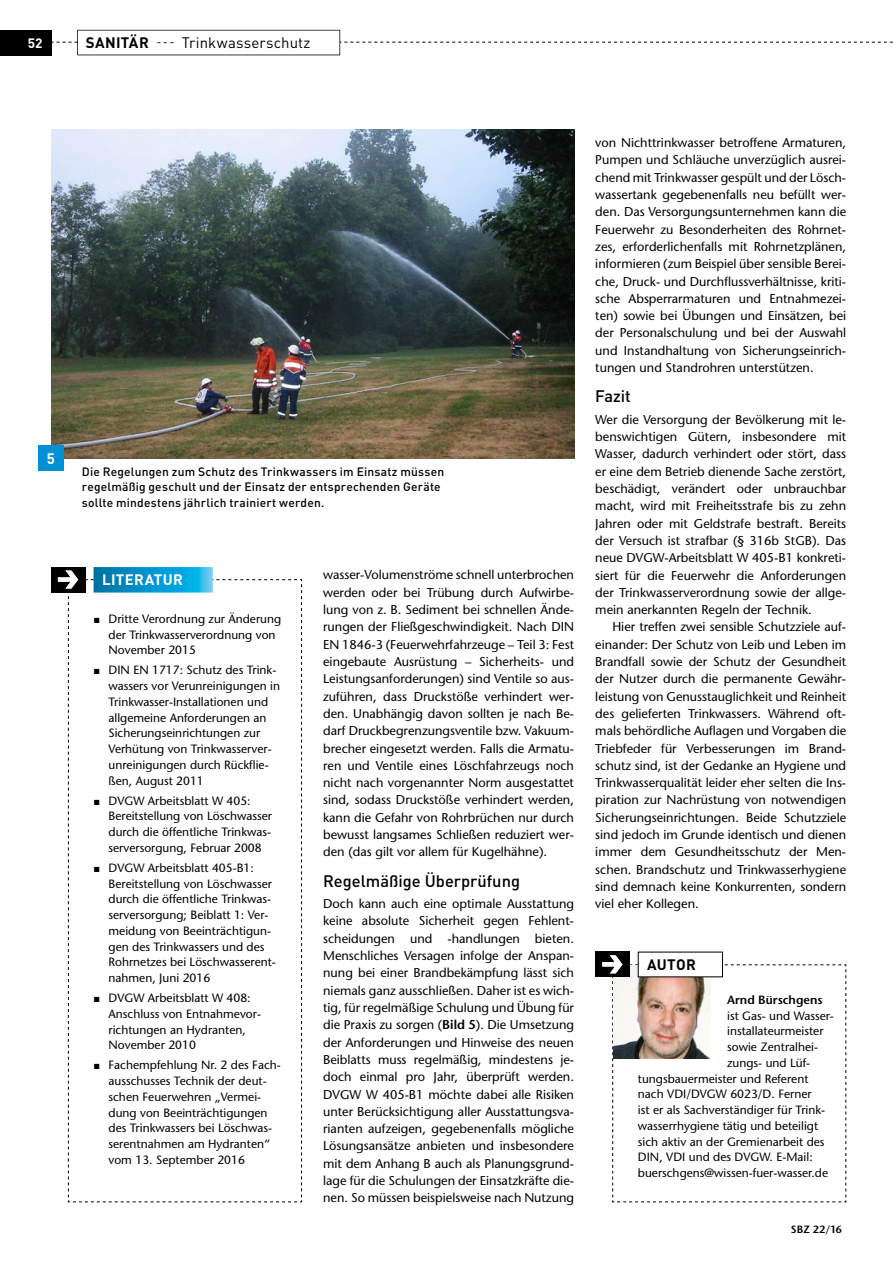
<style>
.page{position:relative;width:893px;height:1263px;background:#fff}
.page>*{position:absolute;margin:0;border:0;box-sizing:border-box;transform-origin:0 0}
.t1{font:500 16.5px "DIN Pro";color:#000}
.t2{font:15px "DIN Pro";letter-spacing:.01em;color:#000}
.t3{font:700 15px "DIN Pro";letter-spacing:.02em;color:#fff}
.t4{font:700 15px "DIN Pro";letter-spacing:.02em;color:#000}
.t5{font:700 13.5px "DIN Pro";color:#fff}
.t6{font:500 12.75px/17.2px "Stone Sans Std";color:#000;text-align:justify}
.t7{font:500 12px/15.8px "Stone Sans Std";color:#000}
.t8{font:500 12px/15.8px "DIN Pro";letter-spacing:.015em;color:#000}
.t9{font:600 12px "Stone Sans Std";color:#000}
.t10{font:600 10.5px "Stone Sans Std";letter-spacing:.01em;color:#000}
.s1{font-weight:700}
.s2{font-size:12px}
.s3{font-weight:600}
</style>
<div class="page">
<svg style="left:51px;top:42px;width:841px;height:1px"></svg>
<svg style="left:77px;top:30px;width:263px;height:25px"></svg>
<div style="left:78px;top:31px;width:261px;height:24px;background:#fff"></div>
<img style="left:51px;top:130px;width:523px;height:328px">
<div style="left:38px;top:446px;width:26px;height:25px;background:#0090d6"></div>
<svg style="left:94px;top:567px;width:119px;height:3px"></svg>
<div style="left:0;top:30px;width:51px;height:25px;background:#000"></div>
<div style="left:595px;top:952px;width:34px;height:25px;background:#000"></div>
<svg style="left:602px;top:955px;width:244px;height:247px"></svg>
<div style="left:51px;top:567px;width:34px;height:25px;background:#000"></div>
<svg style="left:57px;top:570px;width:245px;height:632px"></svg>
<hr style="left:892px;top:1221px;width:1px;height:42px;background:#ececec">
<p class="t5" style="left:28px;top:32px;width:16px">52</p>
<p class="t2" style="left:86px;top:33px;width:226px"><span class="s1">SANITÄR</span> <span class="s2">---</span> Trinkwasserschutz</p>
<p class="t3" style="left:47px;top:446px;width:10px">5</p>
<p class="t8" style="left:82px;top:463px;width:364px">Die Regelungen zum Schutz des Trinkwassers im Einsatz müssen regelmäßig geschult und der Einsatz der entsprechenden Geräte sollte mindestens jährlich trainiert werden.</p>
<p class="t3" style="left:102px;top:567px;width:82px">LITERATUR</p>
<p class="t7" style="left:109px;top:611px;width:174px;text-indent:-15px">▪ Dritte Verordnung zur Änderung der Trinkwasserverordnung von<br>November 2015</p>
<p class="t7" style="left:109px;top:662px;width:173px;text-indent:-15px">▪ DIN EN 1717: Schutz des Trink&shy;wassers vor Verunreinigungen in<br>Trinkwasser-Installationen und allgemeine Anforderungen an<br>Sicherungseinrichtungen zur<br>Verhütung von Trinkwasserver&shy;unreinigungen durch Rückflie&shy;ßen, August 2011</p>
<p class="t7" style="left:109px;top:792px;width:165px;text-indent:-15px">▪ DVGW Arbeitsblatt W 405:<br>Bereitstellung von Löschwasser durch die öffentliche Trinkwas&shy;serversorgung, Februar 2008</p>
<p class="t7" style="left:109px;top:860px;width:169px;text-indent:-15px">▪ DVGW Arbeitsblatt 405-B1:<br>Bereitstellung von Löschwasser durch die öffentliche Trinkwas&shy;serversorgung; Beiblatt 1: Ver&shy;meidung von Beeinträchtigun&shy;gen des Trinkwassers und des<br>Rohrnetzes bei Löschwasserent&shy;nahmen, Juni 2016</p>
<p class="t7" style="left:109px;top:990px;width:153px;text-indent:-15px">▪ DVGW Arbeitsblatt W 408:<br>Anschluss von Entnahmevor&shy;richtungen an Hydranten,<br>November 2010</p>
<p class="t7" style="left:109px;top:1057px;width:174px;text-indent:-15px">▪ Fachempfehlung Nr. 2 des Fach&shy;ausschusses Technik der deut&shy;schen Feuerwehren „Vermei&shy;dung von Beeinträchtigungen des Trinkwassers bei Löschwas&shy;serentnahmen am Hydranten“ vom 13. September 2016</p>
<p class="t6" style="left:323px;top:566px;width:252px">wasser-Volumenströme schnell unterbrochen werden oder bei Trübung durch Aufwirbe&shy;lung von z. B. Sediment bei schnellen Ände&shy;rungen der Fließgeschwindigkeit. Nach DIN EN 1846-3 (Feuerwehrfahrzeuge – Teil 3: Fest eingebaute Ausrüstung – Sicherheits- und Leistungsanforderungen) sind Ventile so aus&shy;zuführen, dass Druckstöße verhindert wer&shy;den. Unabhängig davon sollten je nach Be&shy;darf Druckbegrenzungsventile bzw. Vakuum&shy;brecher eingesetzt werden. Falls die Armatu&shy;ren und Ventile eines Löschfahrzeugs noch nicht nach vorgenannter Norm ausgestattet sind, sodass Druckstöße verhindert werden, kann die Gefahr von Rohrbrüchen nur durch bewusst langsames Schließen reduziert wer&shy;den (das gilt vor allem für Kugelhähne).</p>
<p class="t1" style="left:323px;top:870px;width:198px">Regelmäßige Überprüfung</p>
<p class="t6" style="left:323px;top:895px;width:252px">Doch kann auch eine optimale Ausstattung keine absolute Sicherheit gegen Fehlent&shy;scheidungen und -handlungen bieten.<br>Menschliches Versagen infolge der Anspan&shy;nung bei einer Brandbekämpfung lässt sich niemals ganz ausschließen. Daher ist es wich&shy;tig, für regelmäßige Schulung und Übung für die Praxis zu sorgen (<span class="s3">Bild 5</span>). Die Umsetzung der Anforderungen und Hinweise des neuen Beiblatts muss regelmäßig, mindestens je&shy;doch einmal pro Jahr, überprüft werden.<br>DVGW W 405-B1 möchte dabei alle Risiken unter Berücksichtigung aller Ausstattungsva&shy;rianten aufzeigen, gegebenenfalls mögliche Lösungsansätze anbieten und insbesondere mit dem Anhang B auch als Planungsgrund&shy;lage für die Schulungen der Einsatzkräfte die&shy;nen. So müssen beispielsweise nach Nutzung</p>
<p class="t6" style="left:595px;top:134px;width:252px">von Nichttrinkwasser betroffene Armaturen, Pumpen und Schläuche unverzüglich ausrei&shy;chend mit Trinkwasser gespült und der Lösch&shy;wassertank gegebenenfalls neu befüllt wer&shy;den. Das Versorgungsunternehmen kann die Feuerwehr zu Besonderheiten des Rohrnet&shy;zes, erforderlichenfalls mit Rohrnetzplänen, informieren (zum Beispiel über sensible Berei&shy;che, Druck- und Durchflussverhältnisse, kriti&shy;sche Absperrarmaturen und Entnahmezei&shy;ten) sowie bei Übungen und Einsätzen, bei der Personalschulung und bei der Auswahl und Instandhaltung von Sicherungseinrich&shy;tungen und Standrohren unterstützen.</p>
<p class="t1" style="left:595px;top:385px;width:37px">Fazit</p>
<p class="t6" style="left:595px;top:411px;width:252px">Wer die Versorgung der Bevölkerung mit le&shy;benswichtigen Gütern, insbesondere mit Wasser, dadurch verhindert oder stört, dass er eine dem Betrieb dienende Sache zerstört, beschädigt, verändert oder unbrauchbar macht, wird mit Freiheitsstrafe bis zu zehn Jahren oder mit Geldstrafe bestraft. Bereits der Versuch ist strafbar (§ 316b StGB). Das neue DVGW-Arbeitsblatt W 405-B1 konkreti&shy;siert für die Feuerwehr die Anforderungen der Trinkwasserverordnung sowie der allge&shy;mein anerkannten Regeln der Technik.</p>
<p class="t6" style="left:595px;top:618px;width:252px;text-indent:17px">Hier treffen zwei sensible Schutzziele auf&shy;einander: Der Schutz von Leib und Leben im Brandfall sowie der Schutz der Gesundheit der Nutzer durch die permanente Gewähr&shy;leistung von Genusstauglichkeit und Reinheit des gelieferten Trinkwassers. Während oft&shy;mals behördliche Auflagen und Vorgaben die Triebfeder für Verbesserungen im Brand&shy;schutz sind, ist der Gedanke an Hygiene und Trinkwasserqualität leider eher selten die Ins&shy;piration zur Nachrüstung von notwendigen Sicherungseinrichtungen. Beide Schutzziele sind jedoch im Grunde identisch und dienen immer dem Gesundheitsschutz der Men&shy;schen. Brandschutz und Trinkwasserhygiene sind demnach keine Konkurrenten, sondern viel eher Kollegen.</p>
<p class="t4" style="left:647px;top:952px;width:50px">AUTOR</p>
<p class="t9" style="left:727px;top:992px;width:97px">Arnd Bürschgens</p>
<p class="t7" style="left:727px;top:1007px;width:108px">ist Gas- und Wasser-</p>
<p class="t7" style="left:727px;top:1023px;width:98px">installateurmeister</p>
<p class="t7" style="left:727px;top:1039px;width:92px">sowie Zentralhei-</p>
<p class="t7" style="left:727px;top:1055px;width:85px">zungs- und Lüf-</p>
<p class="t7" style="left:638px;top:1070px;width:172px">tungsbauermeister und Referent</p>
<p class="t7" style="left:638px;top:1086px;width:175px">nach VDI/DVGW 6023/D. Ferner</p>
<p class="t7" style="left:638px;top:1102px;width:189px">ist er als Sachverständiger für Trink-</p>
<p class="t7" style="left:638px;top:1118px;width:182px">wasserrhygiene tätig und beteiligt</p>
<p class="t7" style="left:638px;top:1133px;width:188px">sich aktiv an der Gremienarbeit des</p>
<p class="t7" style="left:638px;top:1149px;width:176px">DIN, VDI und des DVGW. E-Mail:</p>
<p class="t7" style="left:638px;top:1165px;width:192px">buerschgens@wissen-fuer-wasser.de</p>
<p class="t10" style="left:791px;top:1223px;width:53px">SBZ 22/16</p>
</div>
